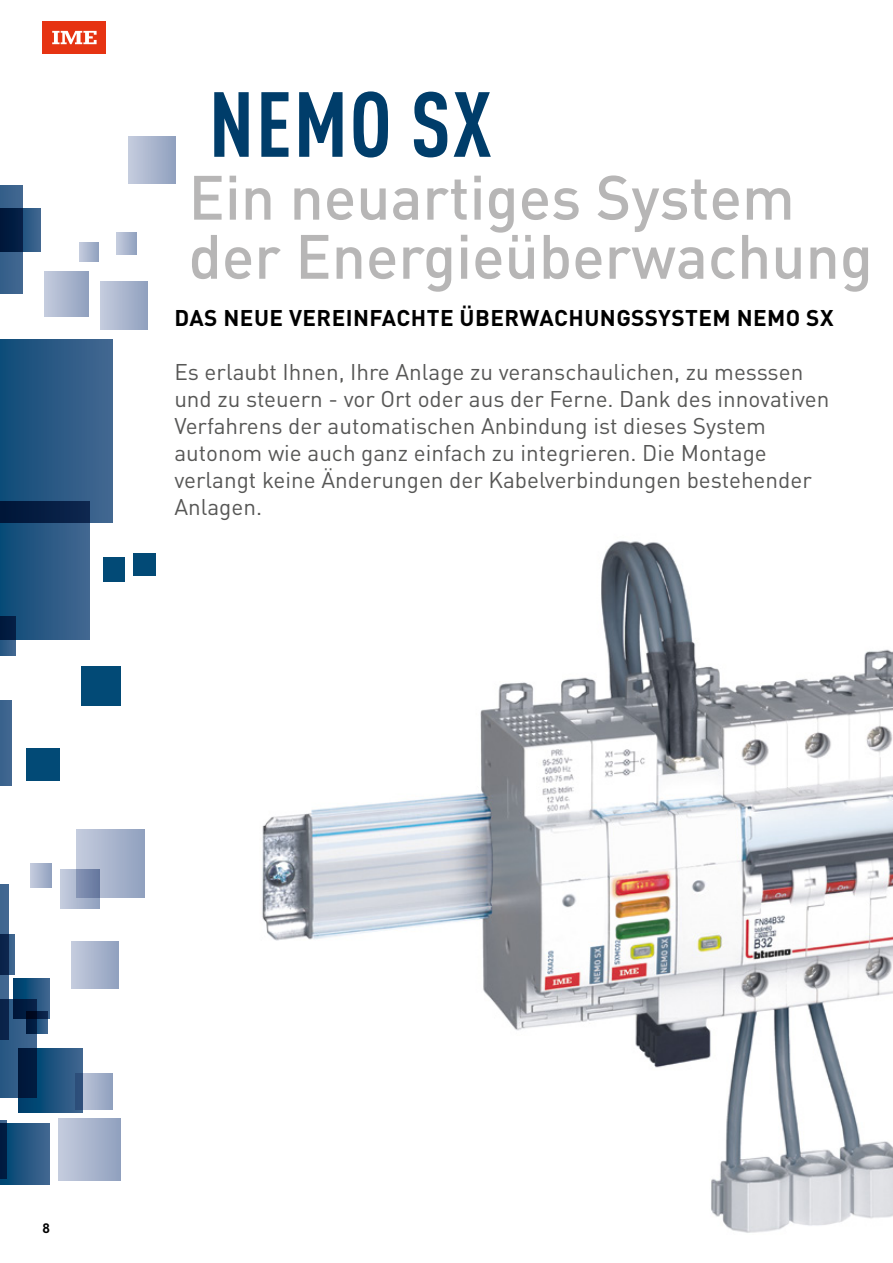
<style>
.page{position:relative;width:893px;height:1263px;background:#fff}
.page>*{position:absolute;margin:0;border:0;box-sizing:border-box;transform-origin:0 0}
.t1{font:700 condensed 90.75px "DIN Pro";letter-spacing:.02em;color:#003d6a}
.t2{font:500 61.5px/59.1px "DIN Pro";color:#b7b6b6}
.t3{font:22.5px/27px "DIN Pro";color:#575756}
.t4{font:700 22.5px "DIN Pro";letter-spacing:.02em;color:#000}
.t5{font:700 13.5px "Arial";color:#000}
</style>
<div class="page">
<div style="left:43px;top:21px;width:63px;height:33px;background:#e63312"></div>
<svg style="left:52px;top:31px;width:45px;height:13px"></svg>
<img style="left:262px;top:540px;width:631px;height:693px">
<div style="left:0;top:339px;width:112px;height:184px;background:linear-gradient(to right,#0f4b77,#436791)"></div>
<div style="left:0;top:185px;width:22px;height:108px;background:#3a628d"></div>
<svg style="left:0;top:209px;width:40px;height:43px;background:#16375e"></svg>
<svg style="left:0;top:502px;width:90px;height:137px;background:#224f79"></svg>
<div style="left:134px;top:553px;width:22px;height:22px;background:#024a76"></div>
<div style="left:103px;top:558px;width:21px;height:24px;background:#024a76"></div>
<div style="left:81px;top:666px;width:39px;height:39px;background:#024a76"></div>
<div style="left:26px;top:748px;width:33px;height:33px;background:#024a76"></div>
<div style="left:0;top:701px;width:11px;height:84px;background:#3d648e"></div>
<div style="left:0;top:885px;width:8px;height:155px;background:#406690"></div>
<svg style="left:0;top:934px;width:15px;height:40px"></svg>
<svg style="left:0;top:1000px;width:37px;height:98px;background:#28517b"></svg>
<svg style="left:27px;top:1018px;width:21px;height:15px"></svg>
<svg style="left:13px;top:979px;width:37px;height:39px"></svg>
<svg style="left:18px;top:1048px;width:65px;height:65px;background:#16456f"></svg>
<div style="left:0;top:1121px;width:6px;height:57px;background:#3d648e"></div>
<svg style="left:0;top:1123px;width:49px;height:61px;background:#1f4f7a"></svg>
<div style="left:129px;top:136px;width:46px;height:48px;background:linear-gradient(to right,#c5ccde,#92a2c0)"></div>
<div style="left:100px;top:281px;width:47px;height:48px;background:linear-gradient(to right,#c5ccde,#91a1bf)"></div>
<svg style="left:79px;top:243px;width:19px;height:18px"></svg>
<svg style="left:117px;top:232px;width:19px;height:23px"></svg>
<div style="left:44px;top:271px;width:44px;height:45px;background:linear-gradient(to right,#c5ccde,#92a2c0)"></div>
<div style="left:76px;top:829px;width:68px;height:69px;background:linear-gradient(to right,#c5ccde,#91a2bf)"></div>
<svg style="left:61px;top:869px;width:38px;height:39px"></svg>
<div style="left:30px;top:863px;width:22px;height:24px;background:linear-gradient(to right,#c6ccde,#93a3c0)"></div>
<div style="left:71px;top:941px;width:48px;height:47px;background:linear-gradient(to right,#c5ccde,#91a2bf)"></div>
<div style="left:59px;top:1118px;width:62px;height:63px;background:linear-gradient(to right,#c5ccde,#91a1bf)"></div>
<svg style="left:76px;top:1074px;width:36px;height:36px"></svg>
<svg style="left:0;top:616px;width:15px;height:39px"></svg>
<h1 class="t1" style="left:209px;top:69px;width:285px">NEMO SX</h1>
<h2 class="t2" style="left:189px;top:165px;width:686px">Ein neuartiges System der Energieüberwachung</h2>
<p class="t4" style="left:174px;top:303px;width:661px">DAS NEUE VEREINFACHTE ÜBERWACHUNGSSYSTEM NEMO SX</p>
<p class="t3" style="left:174px;top:357px;width:657px">Es erlaubt Ihnen, Ihre Anlage zu veranschaulichen, zu messsen und zu steuern - vor Ort oder aus der Ferne. Dank des innovativen Verfahrens der automatischen Anbindung ist dieses System autonom wie auch ganz einfach zu integrieren. Die Montage verlangt keine Änderungen der Kabelverbindungen bestehender Anlagen.</p>
<p class="t5" style="left:43px;top:1220px;width:9px">8</p>
</div>
